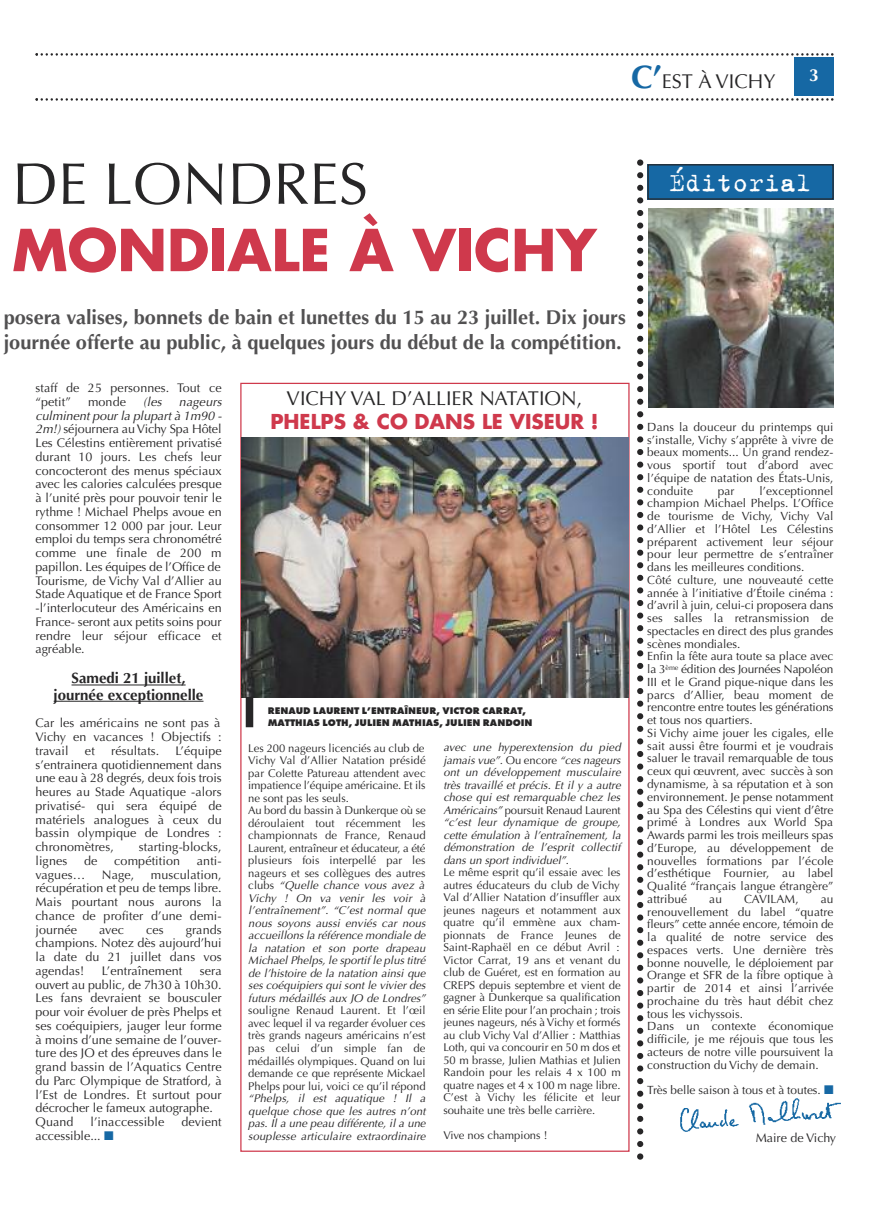
<style>
.page{position:relative;width:869px;height:1205px;background:#fff}
.page>*{position:absolute;margin:0;border:0;box-sizing:border-box;transform-origin:0 0}
.t1{font:58.75px "Optima";color:#272627}
.t2{font:700 56.25px "Futura";color:#cf394c}
.t3{font:28.75px "Trixie Text";color:#fff}
.t4{font:700 20px/25px "Optima";color:#525152}
.t5{font:20px "Optima";color:#272627}
.t6{font:700 20px "Futura";color:#cf394c}
.t7{font:700 17.5px "Optima";color:#fff}
.t8{font:700 15px/16.2px "Optima";color:#272627;text-align:center}
.t9{font:12.5px/13.8px "Optima";letter-spacing:.01em;color:#272627;text-align:justify}
.t10{font:italic 12.5px "Optima";color:#272627}
.t11{font:11.88px/12.8px "Optima";letter-spacing:.005em;color:#272627}
.t12{font:11.25px/12.5px "Optima";color:#272627}
.t13{font:italic 11.25px/12.5px "Optima";letter-spacing:.01em;color:#272627;text-align:justify}
.t14{font:800 10px/12px "Futura T";color:#272627}
.s1{font-weight:700;font-size:32.5px;color:#1668a4}
.s2{font-style:italic}
.s3{color:#1668a4}
</style>
<div class="page">
<svg style="left:35px;top:53px;width:798px;height:3px"></svg>
<svg style="left:35px;top:98px;width:798px;height:3px"></svg>
<div style="left:794px;top:57px;width:39px;height:39px;background:#1668a4"></div>
<hr style="left:71px;top:684px;width:114px;height:1px;background:#272627">
<hr style="left:54px;top:701px;width:149px;height:1px;background:#272627">
<div style="left:647px;top:164px;width:186px;height:36px;background:#1668a4"></div>
<div style="left:647px;top:164px;width:186px;height:36px;border:1px solid #272627"></div>
<img style="left:648px;top:208px;width:185px;height:200px">
<img style="left:680px;top:1098px;width:161px;height:34px">
<svg style="left:637px;top:159px;width:6px;height:1000px"></svg>
<img style="left:241px;top:438px;width:387px;height:259px">
<div style="left:245px;top:697px;width:8px;height:30px;background:#272627"></div>
<h3 class="t5" style="left:630px;top:73px;width:146px"><span class="s1">C’</span>EST À VICHY</h3>
<h3 class="t7" style="left:808px;top:68px;width:11px">3</h3>
<h1 class="t1" style="left:12px;top:160px;width:357px">DE LONDRES</h1>
<h2 class="t2" style="left:12px;top:224px;width:585px">MONDIALE À VICHY</h2>
<h3 class="t4" style="left:4px;top:307px;width:623px">posera valises, bonnets de bain et lunettes du 15 au 23 juillet. Dix jours journée offerte au public, à quelques jours du début de la compétition.</h3>
<p class="t9" style="left:35px;top:382px;width:188px">staff de 25 personnes. Tout ce “petit”</p>
<p class="t9" style="left:88px;top:396px;width:39px">monde</p>
<p class="t10" style="left:143px;top:396px;width:20px">(les</p>
<p class="t9" style="left:35px;top:396px;width:188px;text-indent:143px"><span class="s2">nageurs culminent pour la plupart à 1m90 - 2m!)</span> séjournera auVichy Spa Hôtel Les Célestins entièrement privatisé durant 10 jours. Les chefs leur concocteront des menus spéciaux avec les calories calculées presque à l’unité près pour pouvoir tenir le rythme ! Michael Phelps avoue en consommer 12 000 par jour. Leur emploi du temps sera chronométré comme une finale de 200 m papillon. Les équipes de l’Office de Tourisme, de Vichy Val d’Allier au Stade Aquatique et de France Sport -l’interlocuteur des Américains en France- seront aux petits soins pour rendre leur séjour efficace et agréable.</p>
<h3 class="t8" style="left:54px;top:672px;width:151px">Samedi 21 juillet, journée exceptionnelle</h3>
<p class="t9" style="left:35px;top:717px;width:188px">Car les américains ne sont pas à Vichy en vacances ! Objectifs : travail</p>
<p class="t9" style="left:85px;top:745px;width:11px">et</p>
<p class="t9" style="left:111px;top:745px;width:50px">résultats.</p>
<p class="t9" style="left:35px;top:745px;width:188px;text-indent:140px">L’équipe s’entrainera quotidiennement dans une eau à 28 degrés, deux fois trois heures au Stade Aquatique -alors privatisé- qui sera équipé de matériels analogues à ceux du bassin olympique de Londres : chronomètres,</p>
<p class="t9" style="left:139px;top:841px;width:84px">starting-blocks,</p>
<p class="t9" style="left:35px;top:855px;width:33px">lignes</p>
<p class="t9" style="left:84px;top:855px;width:15px">de</p>
<p class="t9" style="left:114px;top:855px;width:67px">compétition</p>
<p class="t9" style="left:197px;top:855px;width:26px">anti-</p>
<p class="t9" style="left:35px;top:868px;width:51px">vagues…</p>
<p class="t9" style="left:102px;top:868px;width:34px">Nage,</p>
<p class="t9" style="left:35px;top:868px;width:188px;text-indent:115px">musculation, récupération et peu de temps libre.<br>Mais pourtant nous aurons la chance de profiter d’une demi&shy;journée</p>
<p class="t9" style="left:35px;top:923px;width:188px;text-indent:150px">grands champions. Notez dès aujourd’hui la date du 21 juillet dans vos agendas!</p>
<p class="t9" style="left:99px;top:923px;width:26px">avec</p>
<p class="t9" style="left:146px;top:923px;width:19px">ces</p>
<p class="t9" style="left:102px;top:965px;width:82px">L’entraînement</p>
<p class="t9" style="left:35px;top:965px;width:188px;text-align:left;text-indent:164px">sera ouvert au public, de 7h30 à 10h30.<br>Les fans devraient se bousculer pour voir évoluer de près Phelps et ses coéquipiers, jauger leur forme à moins d’une semaine de l’ouver&shy;ture des JO et des épreuves dans le grand bassin de l’Aquatics Centre du Parc Olympique de Stratford, à l’Est de Londres. Et surtout pour décrocher le fameux autographe.<br>Quand</p>
<p class="t9" style="left:90px;top:1116px;width:75px">l’inaccessible</p>
<p class="t9" style="left:181px;top:1116px;width:42px">devient</p>
<p class="t9" style="left:35px;top:1130px;width:80px">accessible... <span class="s3">■</span></p>
<h3 class="t5" style="left:286px;top:390px;width:297px">VICHY VAL D’ALLIER NATATION,</h3>
<h3 class="t6" style="left:270px;top:412px;width:329px">PHELPS &amp; CO DANS LE VISEUR !</h3>
<p class="t14" style="left:268px;top:704px;width:266px">RENAUD LAURENT L’ENTRAÎNEUR, VICTOR CARRAT,<br>MATTHIAS LOTH, JULIEN MATHIAS, JULIEN RANDOIN</p>
<p class="t12" style="left:248px;top:743px;width:179px">Les 200 nageurs licenciés au club de Vichy Val d’Allier Natation présidé par Colette Patureau attendent avec impatience l’équipe américaine. Et ils ne sont pas les seuls.<br>Au bord du bassin à Dunkerque où se déroulaient tout récemment les championnats de France, Renaud Laurent, entraîneur et éducateur, a été plusieurs fois interpellé par les nageurs et ses collègues des autres clubs <span class="s2">“Quelle chance vous avez à Vichy ! On va venir les voir à l’entraînement”</span>. <span class="s2">“C’est normal que nous soyons aussi enviés car nous accueillons la référence mondiale de la natation et son porte drapeau Michael Phelps, le sportif le plus titré de l’histoire de la natation ainsi que ses coéquipiers qui sont le vivier des futurs médaillés aux JO de Londres”</span></p>
<p class="t12" style="left:248px;top:1005px;width:179px;text-align:justify">souligne Renaud Laurent. Et l’œil avec lequel il va regarder évoluer ces très grands nageurs américains n’est pas celui d’un simple fan de médaillés olympiques. Quand on lui demande ce que représente Mickael Phelps pour lui, voici ce qu’il répond</p>
<p class="t13" style="left:248px;top:1093px;width:179px">“Phelps, il est aquatique ! Il a quelque chose que les autres n’ont pas. Il a une peau différente, il a une souplesse articulaire extraordinaire</p>
<p class="t12" style="left:443px;top:742px;width:179px"><span class="s2">avec une hyperextension du pied jamais vue”.</span> Ou encore <span class="s2">“ces nageurs ont un développement musculaire très travaillé et précis. Et il y a autre chose qui est remarquable chez les Américains”</span> poursuit Renaud Laurent <span class="s2">“c’est leur dynamique de groupe, cette émulation à l’entraînement, la démonstration de l’esprit collectif dans un sport individuel”</span>.<br>Le même esprit qu’il essaie avec les autres éducateurs du club de Vichy Val d’Allier Natation d’insuffler aux jeunes nageurs et notamment aux quatre qu’il emmène aux cham&shy;pionnats de France Jeunes de Saint-Raphaël en ce début Avril :<br>Victor Carrat, 19 ans et venant du club de Guéret, est en formation au CREPS depuis septembre et vient de gagner à Dunkerque sa qualification en série Elite pour l’an prochain ; trois jeunes nageurs, nés àVichy et formés au club Vichy Val d’Allier : Matthias Loth, qui va concourir en 50 m dos et 50 m brasse, Julien Mathias et Julien Randoin pour les relais 4 x 100 m quatre nages et 4 x 100 m nage libre.<br>C’est à Vichy les félicite et leur souhaite une très belle carrière.</p>
<p class="t12" style="left:443px;top:1130px;width:105px">Vive nos champions !</p>
<h3 class="t3" style="left:669px;top:164px;width:144px">Éditorial</h3>
<p class="t11" style="left:647px;top:422px;width:188px;text-align:justify">Dans la douceur du printemps qui s’installe, Vichy s’apprête à vivre de beaux moments... Un grand rendez&shy;vous sportif tout d’abord avec l’équipe de natation des États-Unis, conduite</p>
<p class="t11" style="left:647px;top:485px;width:188px;text-indent:112px">l’exceptionnel champion Michael Phelps. L’Office de tourisme de Vichy, Vichy Val d’Allier et l’Hôtel Les Célestins préparent activement leur séjour pour leur permettre de s’entraîner dans les meilleures conditions.<br>Côté culture, une nouveauté cette année à l’initiative d’Étoile cinéma : d’avril à juin, celui-ci proposera dans ses salles la retransmission de spectacles en direct des plus grandes scènes mondiales.<br>Enfin la fête aura toute sa place avec la 3<sup>ème</sup> édition des Journées Napoléon<br>III et le Grand pique-nique dans les parcs d’Allier, beau moment de rencontre entre toutes les générations et tous nos quartiers.<br>Si Vichy aime jouer les cigales, elle sait aussi être fourmi et je voudrais saluer le travail remarquable de tous ceux qui œuvrent, avec succès à son dynamisme, à sa réputation et à son environnement. Je pense notamment au Spa des Célestins qui vient d’être primé à Londres aux World Spa<br>Awards parmi les trois meilleurs spas d’Europe, au développement de nouvelles formations par l’école d’esthétique Fournier, au label<br>Qualité “français langue étrangère” attribué</p>
<p class="t11" style="left:717px;top:485px;width:18px">par</p>
<p class="t11" style="left:709px;top:893px;width:14px">au</p>
<p class="t11" style="left:743px;top:893px;width:56px">CAVILAM,</p>
<p class="t11" style="left:647px;top:893px;width:188px;text-indent:173px">au renouvellement du label “quatre fleurs” cette année encore, témoin de la qualité de notre service des espaces verts. Une dernière très bonne nouvelle, le déploiement par<br>Orange et SFR de la fibre optique à partir de 2014 et ainsi l’arrivée prochaine du très haut débit chez tous les vichyssois.<br>Dans un contexte économique difficile, je me réjouis que tous les acteurs de notre ville poursuivent la construction du Vichy de demain.</p>
<p class="t11" style="left:647px;top:1085px;width:188px">Très belle saison à tous et à toutes. <span class="s3">■</span></p>
<p class="t9" style="left:755px;top:1132px;width:82px">Maire de Vichy</p>
</div>
